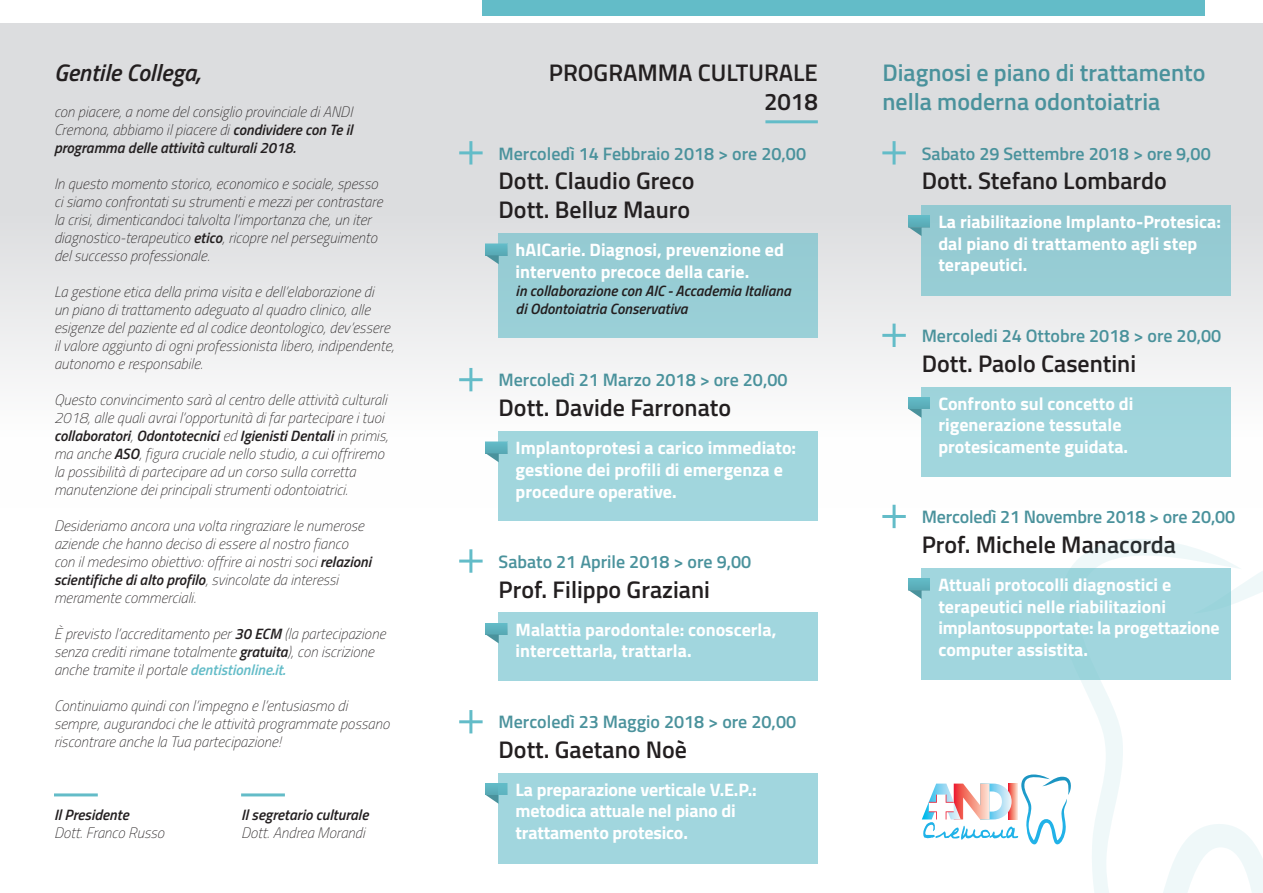
<style>
.page{position:relative;width:1263px;height:893px;background:#fff}
.page>*{position:absolute;margin:0;border:0;box-sizing:border-box;transform-origin:0 0}
.t1{font:600 24px "Titillium Web";color:#231f20}
.t2{font:600 24px "Titillium Web";color:#4a929c}
.t3{font:italic 600 24px "Titillium Web";color:#231f20}
.t4{font:700 18px/21.6px "Titillium Web";color:#fff}
.t5{font:600 18px "Titillium Web";color:#4a929c}
.t6{font:italic 100 15px/18px "Titillium Web";color:#231f20}
.t7{font:italic 600 15px "Titillium Web";color:#231f20}
.s1{font-weight:600}
.s2{font-weight:600;color:#63bcc8}
</style>
<div class="page">
<div style="left:0;top:23px;width:1263px;height:485px;background:linear-gradient(to bottom,#d3d4d6,#feffff)"></div>
<div style="left:483px;top:0;width:722px;height:15px;background:#63bcc8"></div>
<hr style="left:54px;top:793px;width:44px;height:3px;background:#63bcc8">
<hr style="left:765px;top:120px;width:53px;height:3px;background:#63bcc8">
<hr style="left:241px;top:793px;width:44px;height:3px;background:#63bcc8">
<hr style="left:459px;top:151px;width:24px;height:3px;background:#63bcc8">
<hr style="left:469px;top:141px;width:3px;height:24px;background:#63bcc8">
<hr style="left:882px;top:151px;width:24px;height:3px;background:#63bcc8">
<hr style="left:892px;top:141px;width:3px;height:24px;background:#63bcc8">
<hr style="left:882px;top:334px;width:24px;height:3px;background:#63bcc8">
<hr style="left:892px;top:324px;width:3px;height:23px;background:#63bcc8">
<hr style="left:882px;top:515px;width:24px;height:3px;background:#63bcc8">
<hr style="left:892px;top:505px;width:3px;height:23px;background:#63bcc8">
<hr style="left:459px;top:378px;width:24px;height:3px;background:#63bcc8">
<hr style="left:469px;top:368px;width:3px;height:23px;background:#63bcc8">
<hr style="left:459px;top:560px;width:24px;height:3px;background:#63bcc8">
<hr style="left:469px;top:549px;width:3px;height:24px;background:#63bcc8">
<hr style="left:459px;top:720px;width:24px;height:3px;background:#63bcc8">
<hr style="left:469px;top:710px;width:3px;height:23px;background:#63bcc8">
<svg style="left:922px;top:774px;width:137px;height:71px"></svg>
<svg style="left:1059px;top:539px;width:204px;height:354px"></svg>
<div style="left:1193px;top:553px;width:70px;height:117px;background:linear-gradient(to right,#f5fafb,#fefeff)"></div>
<div style="left:499px;top:233px;width:319px;height:104px;background:#97cdd5"></div>
<div style="left:921px;top:205px;width:310px;height:90px;background:#95cbd3"></div>
<div style="left:921px;top:387px;width:310px;height:90px;background:#a0d6dd"></div>
<div style="left:921px;top:568px;width:310px;height:111px;background:#a1d6de"></div>
<div style="left:499px;top:431px;width:319px;height:90px;background:#a1d6dd"></div>
<div style="left:499px;top:612px;width:319px;height:69px;background:#a1d6de"></div>
<svg style="left:486px;top:255px;width:13px;height:9px"></svg>
<svg style="left:908px;top:227px;width:13px;height:9px"></svg>
<svg style="left:908px;top:409px;width:13px;height:9px"></svg>
<svg style="left:908px;top:590px;width:13px;height:9px"></svg>
<svg style="left:486px;top:453px;width:13px;height:9px"></svg>
<svg style="left:486px;top:634px;width:13px;height:9px"></svg>
<svg style="left:486px;top:795px;width:13px;height:9px"></svg>
<div style="left:486px;top:244px;width:21px;height:11px;background:#5db2be"></div>
<div style="left:908px;top:216px;width:22px;height:11px;background:#5db2be"></div>
<div style="left:908px;top:397px;width:22px;height:12px;background:#5db2be"></div>
<div style="left:908px;top:579px;width:22px;height:11px;background:#5db2be"></div>
<div style="left:486px;top:442px;width:21px;height:11px;background:#5db2be"></div>
<div style="left:486px;top:623px;width:21px;height:11px;background:#5eb3bf"></div>
<div style="left:486px;top:783px;width:21px;height:12px;background:#5eb3bf"></div>
<div style="left:499px;top:773px;width:319px;height:90px;background:#a1d6de"></div>
<p class="t3" style="left:54px;top:55px;width:148px">Gentile Collega,</p>
<p class="t6" style="left:54px;top:102px;width:300px;text-align:justify">con piacere, a nome del consiglio provinciale di ANDI Cremona, abbiamo il piacere di <span class="s1">condividere con Te il programma delle attività culturali 2018.</span></p>
<p class="t6" style="left:54px;top:174px;width:330px">In questo momento storico, economico e sociale, spesso ci siamo confrontati su strumenti e mezzi per contrastare la crisi, dimenticandoci talvolta l’importanza che, un iter diagnostico-terapeutico <span class="s1">etico</span>, ricopre nel perseguimento del successo professionale.</p>
<p class="t6" style="left:54px;top:282px;width:342px">La gestione etica della prima visita e dell’elaborazione di<br>un piano di trattamento adeguato al quadro clinico, alle esigenze del paziente ed al codice deontologico, dev’essere il valore aggiunto di ogni professionista libero, indipendente,</p>
<p class="t6" style="left:54px;top:354px;width:150px">autonomo e responsabile.</p>
<p class="t6" style="left:54px;top:390px;width:336px">Questo convincimento sarà al centro delle attività culturali 2018, alle quali avrai l’opportunità di far partecipare i tuoi <span class="s1">collaboratori</span>, <span class="s1">Odontotecnici</span> ed <span class="s1">Igienisti Dentali</span> in primis, ma anche <span class="s1">ASO</span>, figura cruciale nello studio, a cui offriremo la possibilità di partecipare ad un corso sulla corretta manutenzione dei principali strumenti odontoiatrici.</p>
<p class="t6" style="left:54px;top:516px;width:319px">Desideriamo ancora una volta ringraziare le numerose aziende che hanno deciso di essere al nostro fianco con il medesimo obiettivo: offrire ai nostri soci <span class="s1">relazioni scientifiche di alto profilo</span>, svincolate da interessi meramente commerciali.</p>
<p class="t6" style="left:54px;top:624px;width:333px">È previsto l’accreditamento per <span class="s1">30 ECM</span> (la partecipazione senza crediti rimane totalmente <span class="s1">gratuita</span>), con iscrizione anche tramite il portale <span class="s2">dentistionline.it.</span></p>
<p class="t6" style="left:54px;top:696px;width:337px">Continuiamo quindi con l’impegno e l’entusiasmo di sempre, augurandoci che le attività programmate possano riscontrare anche la Tua partecipazione!</p>
<p class="t7" style="left:54px;top:804px;width:76px">Il Presidente</p>
<p class="t6" style="left:54px;top:824px;width:112px">Dott. Franco Russo</p>
<p class="t7" style="left:241px;top:804px;width:129px">Il segretario culturale</p>
<p class="t6" style="left:241px;top:824px;width:125px">Dott. Andrea Morandi</p>
<p class="t2" style="left:882px;top:55px;width:325px">Diagnosi e piano di trattamento</p>
<p class="t2" style="left:882px;top:84px;width:280px">nella moderna odontoiatria</p>
<p class="t1" style="left:549px;top:55px;width:270px">PROGRAMMA CULTURALE</p>
<p class="t1" style="left:764px;top:84px;width:55px">2018</p>
<p class="t5" style="left:499px;top:140px;width:309px">Mercoledì 14 Febbraio 2018 &gt; ore 20,00</p>
<p class="t5" style="left:922px;top:140px;width:291px">Sabato 29 Settembre 2018 &gt; ore 9,00</p>
<p class="t1" style="left:499px;top:163px;width:198px">Dott. Claudio Greco</p>
<p class="t1" style="left:499px;top:192px;width:193px">Dott. Belluz Mauro</p>
<p class="t4" style="left:516px;top:238px;width:270px">hAICarie. Diagnosi, prevenzione ed intervento precoce della carie.</p>
<p class="t7" style="left:516px;top:279px;width:277px">in collaborazione con AIC - Accademia Italiana</p>
<p class="t7" style="left:516px;top:297px;width:173px">di Odontoiatria Conservativa</p>
<p class="t5" style="left:499px;top:367px;width:290px">Mercoledì 21 Marzo 2018 &gt; ore 20,00</p>
<p class="t1" style="left:499px;top:390px;width:234px">Dott. Davide Farronato</p>
<p class="t4" style="left:516px;top:436px;width:282px">Implantoprotesi a carico immediato: gestione dei profili di emergenza e procedure operative.</p>
<p class="t5" style="left:499px;top:548px;width:254px">Sabato 21 Aprile 2018 &gt; ore 9,00</p>
<p class="t1" style="left:499px;top:571px;width:213px">Prof. Filippo Graziani</p>
<p class="t4" style="left:516px;top:618px;width:262px">Malattia parodontale: conoscerla, intercettarla, trattarla.</p>
<p class="t5" style="left:499px;top:709px;width:299px">Mercoledì 23 Maggio 2018 &gt; ore 20,00</p>
<p class="t1" style="left:499px;top:732px;width:190px">Dott. Gaetano Noè</p>
<p class="t4" style="left:516px;top:778px;width:243px">La preparazione verticale V.E.P.: metodica attuale nel piano di trattamento protesico.</p>
<p class="t4" style="left:516px;top:778px;width:262px">Malatti parodontale: conoscerla, intercettarla, trattarla.</p>
<p class="t1" style="left:922px;top:163px;width:247px">Dott. Stefano Lombardo</p>
<p class="t4" style="left:938px;top:210px;width:284px">La riabilitazione Implanto-Protesica:</p>
<p class="t4" style="left:938px;top:232px;width:260px">dal piano di trattamento agli step terapeutici.</p>
<p class="t5" style="left:922px;top:322px;width:301px">Mercoledi 24 Ottobre 2018 &gt; ore 20,00</p>
<p class="t1" style="left:922px;top:345px;width:216px">Dott. Paolo Casentini</p>
<p class="t4" style="left:938px;top:392px;width:196px">Confronto sul concetto di rigenerazione tessutale protesicamente guidata.</p>
<p class="t5" style="left:922px;top:503px;width:315px">Mercoledì 21 Novembre 2018 &gt; ore 20,00</p>
<p class="t1" style="left:922px;top:527px;width:256px">Prof. Michele Manacorda</p>
<p class="t4" style="left:938px;top:573px;width:283px">Attuali protocolli diagnostici e terapeutici nelle riabilitazioni implantosupportate: la progettazione computer assistita.</p>
</div>
